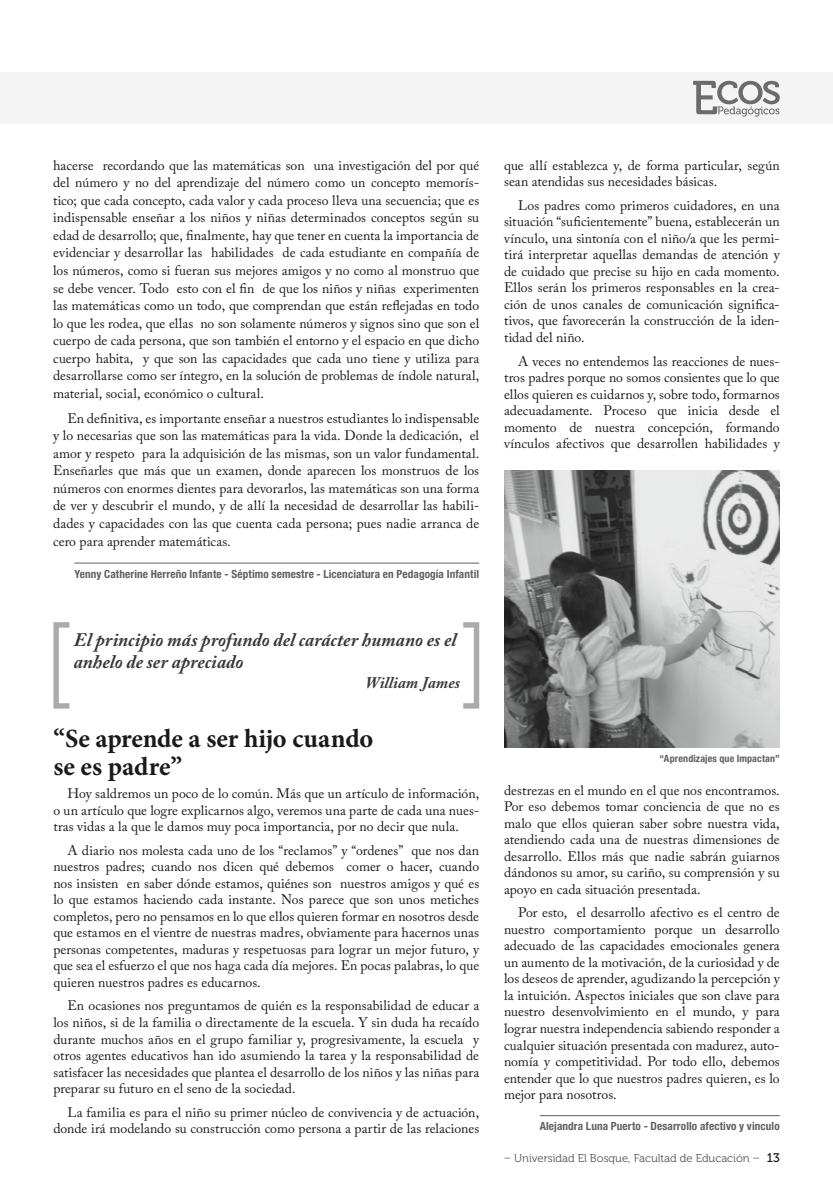
<style>
.page{position:relative;width:833px;height:1188px;background:#fff}
.page>*{position:absolute;margin:0;border:0;box-sizing:border-box;transform-origin:0 0}
.t1{font:700 26.25px/27.5px "Minion Pro";letter-spacing:-.01em;color:#1b1a19}
.t2{font:italic 700 19px/22.8px "Adobe Caslon Pro";color:#393939}
.t3{font:italic 700 16.25px "Adobe Caslon Pro";letter-spacing:.005em;color:#393939}
.t4{font:13.75px/16.5px "Adobe Caslon Pro";color:#1b1a19;text-align:justify}
.t5{font:700 condensed 11.25px "Helvetica Neue LT Std";letter-spacing:.01em;color:#5e6060}
.t6{font:11.25px "Museo 300";color:#535454}
.t7{font:700 condensed 10px "Helvetica Neue LT Std";letter-spacing:.015em;color:#5e6060}
.s1{font-family:"Museo 500";font-size:12.5px;color:#1b1a19}
</style>
<div class="page">
<div style="left:0;top:72px;width:833px;height:51px;background:#f4f4f4"></div>
<img style="left:504px;top:470px;width:276px;height:277px">
<svg style="left:693px;top:81px;width:87px;height:36px"></svg>
<hr style="left:74px;top:562px;width:405px;height:1px;background:#5e6060">
<div style="left:460px;top:622px;width:19px;height:86px;border:5px solid #aaacac"></div>
<div style="left:53px;top:622px;width:19px;height:86px;border:5px solid #aaacac"></div>
<hr style="left:539px;top:1114px;width:241px;height:1px;background:#5e6060">
<p class="t4" style="left:53px;top:156px;width:427px;line-height:17.5px">hacerse recordando que las matemáticas son una investigación del por qué del número y no del aprendizaje del número como un concepto memorís&shy;tico; que cada concepto, cada valor y cada proceso lleva una secuencia; que es indispensable enseñar a los niños y niñas determinados conceptos según su edad de desarrollo; que, finalmente, hay que tener en cuenta la importancia de evidenciar y desarrollar las habilidades de cada estudiante en compañía de los números, como si fueran sus mejores amigos y no como al monstruo que se debe vencer. Todo esto con el fin de que los niños y niñas experimenten las matemáticas como un todo, que comprendan que están reflejadas en todo lo que les rodea, que ellas no son solamente números y signos sino que son el cuerpo de cada persona, que son también el entorno y el espacio en que dicho cuerpo habita, y que son las capacidades que cada uno tiene y utiliza para desarrollarse como ser íntegro, en la solución de problemas de índole natural, material, social, económico o cultural.</p>
<p class="t4" style="left:53px;top:409px;width:427px;line-height:17.5px;text-indent:14px">En definitiva, es importante enseñar a nuestros estudiantes lo indispensable y lo necesarias que son las matemáticas para la vida. Donde la dedicación, el amor y respeto para la adquisición de las mismas, son un valor fundamental.<br>Enseñarles que más que un examen, donde aparecen los monstruos de los números con enormes dientes para devorarlos, las matemáticas son una forma de ver y descubrir el mundo, y de allí la necesidad de desarrollar las habili&shy;dades y capacidades con las que cuenta cada persona; pues nadie arranca de cero para aprender matemáticas.</p>
<p class="t5" style="left:74px;top:566px;width:406px">Yenny Catherine Herreño Infante - Séptimo semestre - Licenciatura en Pedagogía Infantil</p>
<h2 class="t2" style="left:74px;top:627px;width:384px">El principio más profundo del carácter humano es el anhelo de ser apreciado</h2>
<p class="t3" style="left:365px;top:672px;width:96px">William James</p>
<h1 class="t1" style="left:53px;top:724px;width:321px">“Se aprende a ser hijo cuando se es padre”</h1>
<p class="t4" style="left:53px;top:784px;width:427px;text-indent:14px">Hoy saldremos un poco de lo común. Más que un artículo de información, o un artículo que logre explicarnos algo, veremos una parte de cada una nues&shy;tras vidas a la que le damos muy poca importancia, por no decir que nula.</p>
<p class="t4" style="left:53px;top:841px;width:427px;text-indent:14px">A diario nos molesta cada uno de los “reclamos” y “ordenes” que nos dan nuestros padres; cuando nos dicen qué debemos comer o hacer, cuando nos insisten en saber dónde estamos, quiénes son nuestros amigos y qué es lo que estamos haciendo cada instante. Nos parece que son unos metiches completos, pero no pensamos en lo que ellos quieren formar en nosotros desde que estamos en el vientre de nuestras madres, obviamente para hacernos unas personas competentes, maduras y respetuosas para lograr un mejor futuro, y que sea el esfuerzo el que nos haga cada día mejores. En pocas palabras, lo que quieren nuestros padres es educarnos.</p>
<p class="t4" style="left:53px;top:997px;width:427px;text-indent:14px">En ocasiones nos preguntamos de quién es la responsabilidad de educar a los niños, si de la familia o directamente de la escuela. Y sin duda ha recaído durante muchos años en el grupo familiar y, progresivamente, la escuela y otros agentes educativos han ido asumiendo la tarea y la responsabilidad de satisfacer las necesidades que plantea el desarrollo de los niños y las niñas para preparar su futuro en el seno de la sociedad.</p>
<p class="t4" style="left:53px;top:1103px;width:427px;text-align:right">La familia es para el niño su primer núcleo de convivencia y de actuación, donde irá modelando su construcción como persona a partir de las relaciones</p>
<p class="t4" style="left:504px;top:157px;width:277px">que allí establezca y, de forma particular, según sean atendidas sus necesidades básicas.</p>
<p class="t4" style="left:504px;top:197px;width:277px;text-indent:14px">Los padres como primeros cuidadores, en una situación “suficientemente” buena, establecerán un vínculo, una sintonía con el niño/a que les permi&shy;tirá interpretar aquellas demandas de atención y de cuidado que precise su hijo en cada momento.<br>Ellos serán los primeros responsables en la crea&shy;ción de unos canales de comunicación significa&shy;tivos, que favorecerán la construcción de la iden&shy;tidad del niño.</p>
<p class="t4" style="left:504px;top:352px;width:277px;text-indent:14px">A veces no entendemos las reacciones de nues&shy;tros padres porque no somos consientes que lo que ellos quieren es cuidarnos y, sobre todo, formarnos adecuadamente. Proceso que inicia desde el momento de nuestra concepción, formando vínculos afectivos que desarrollen habilidades y</p>
<p class="t7" style="left:659px;top:751px;width:122px">“Aprendizajes que Impactan”</p>
<p class="t4" style="left:504px;top:781px;width:277px">destrezas en el mundo en el que nos encontramos.<br>Por eso debemos tomar conciencia de que no es malo que ellos quieran saber sobre nuestra vida, atendiendo cada una de nuestras dimensiones de desarrollo. Ellos más que nadie sabrán guiarnos dándonos su amor, su cariño, su comprensión y su apoyo en cada situación presentada.</p>
<p class="t4" style="left:504px;top:904px;width:277px;text-indent:14px">Por esto, el desarrollo afectivo es el centro de nuestro comportamiento porque un desarrollo adecuado de las capacidades emocionales genera un aumento de la motivación, de la curiosidad y de los deseos de aprender, agudizando la percepción y la intuición. Aspectos iniciales que son clave para nuestro desenvolvimiento en el mundo, y para lograr nuestra independencia sabiendo responder a cualquier situación presentada con madurez, auto&shy;nomía y competitividad. Por todo ello, debemos entender que lo que nuestros padres quieren, es lo mejor para nosotros.</p>
<p class="t5" style="left:539px;top:1119px;width:242px">Alejandra Luna Puerto - Desarrollo afectivo y vinculo</p>
<p class="t6" style="left:504px;top:1151px;width:277px">– Universidad El Bosque, Facultad de Educación – <span class="s1">13</span></p>
</div>
